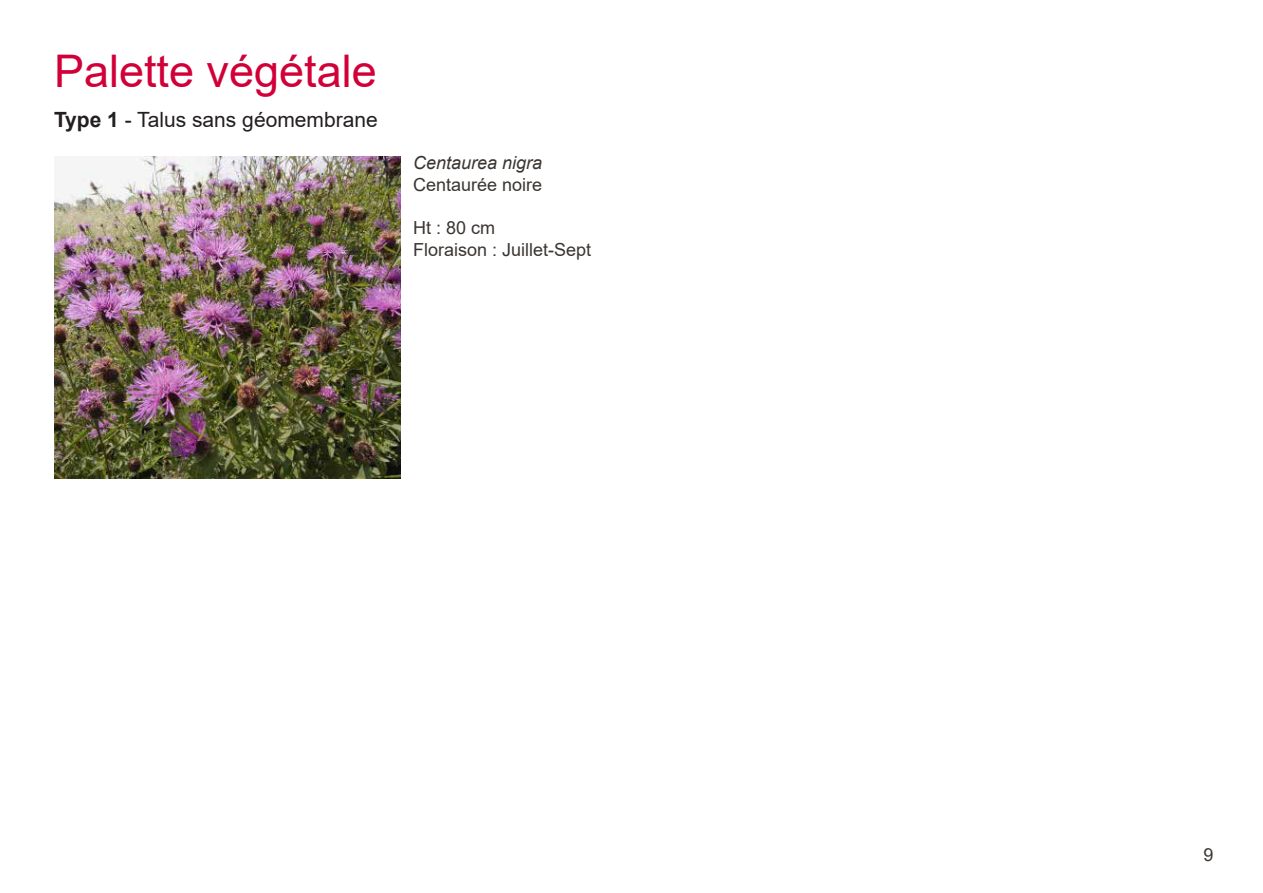
<style>
.page{position:relative;width:1263px;height:893px;background:#fff}
.page>*{position:absolute;margin:0;border:0;box-sizing:border-box;transform-origin:0 0}
.t1{font:45px "Arial";color:#d10038}
.t2{font:21px "Arial";color:#231f20}
.t3{font:18px "Arial";color:#3a3532}
.t4{font:italic 18px "Arial";color:#3a3532}
.s1{font-weight:700}
</style>
<div class="page">
<img style="left:54px;top:156px;width:346px;height:322px">
<p class="t1" style="left:54px;top:40px;width:324px">Palette végétale</p>
<p class="t2" style="left:54px;top:105px;width:325px"><span class="s1">Type 1</span> - Talus sans géomembrane</p>
<p class="t4" style="left:413px;top:151px;width:131px">Centaurea nigra</p>
<p class="t3" style="left:413px;top:172px;width:131px">Centaurée noire</p>
<p class="t3" style="left:413px;top:215px;width:84px">Ht : 80 cm</p>
<p class="t3" style="left:413px;top:237px;width:180px">Floraison : Juillet-Sept</p>
<p class="t3" style="left:1203px;top:843px;width:12px">9</p>
</div>
